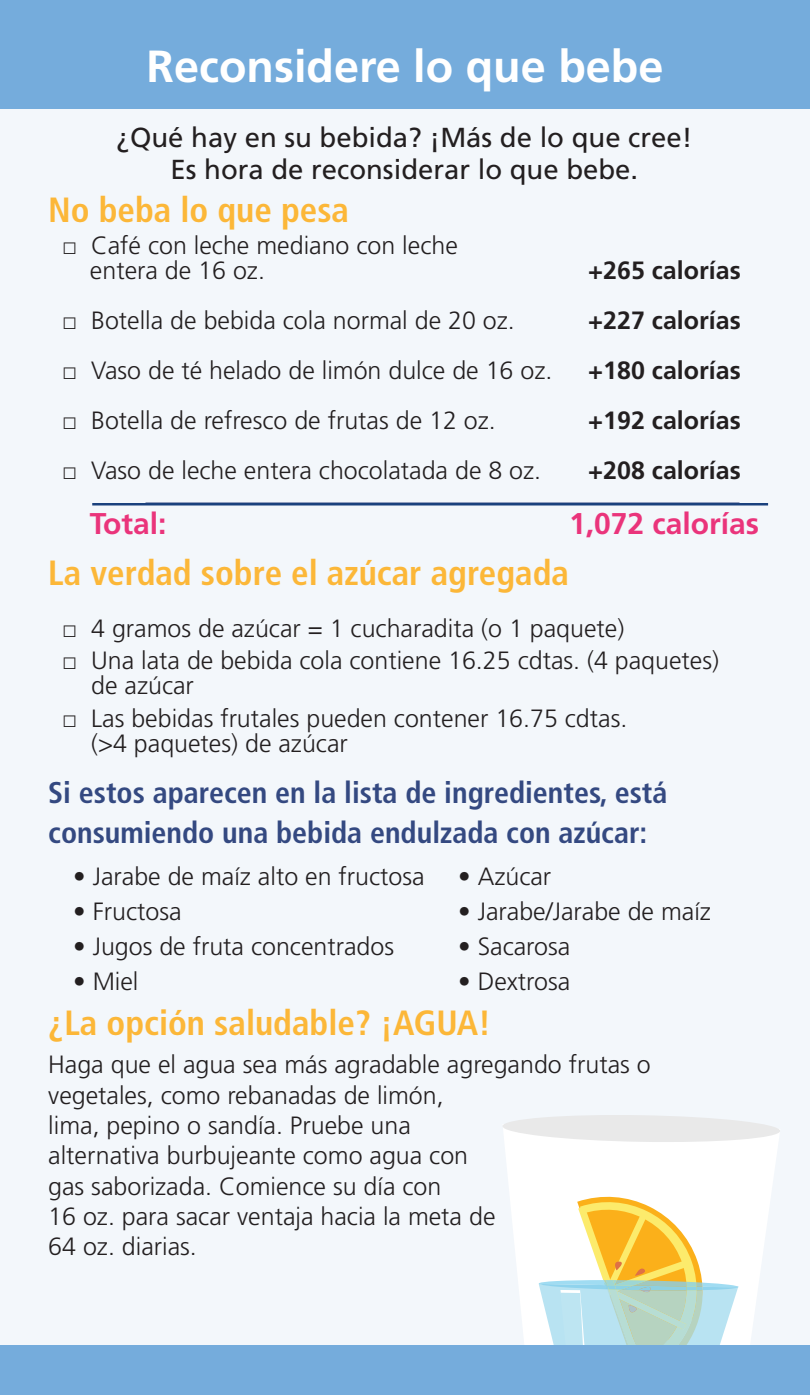
<style>
.page{position:relative;width:810px;height:1395px;background:#fff}
.page>*{position:absolute;margin:0;border:0;box-sizing:border-box;transform-origin:0 0}
.t1{font:700 45px "Frutiger LT Std";color:#fff}
.t2{font:700 condensed 35px "Frutiger LT Std";color:#fcb738}
.t3{font:700 condensed 30px/40px "Frutiger LT Std";color:#344981}
.t4{font:700 30px "Frutiger LT Std";color:#ea347b}
.t5{font:27.5px/32.5px "Frutiger LT Std";color:#231f20;text-align:center}
.t6{font:300 25px/30.5px "Frutiger LT Std";color:#231f20}
.t7{font:700 25px "Frutiger LT Std";color:#231f20}
.s1{font-family:"Arial";font-weight:400;font-style:italic}
</style>
<div class="page">
<div style="left:0;top:12px;width:810px;height:1383px;background:#f3f7fb"></div>
<div style="left:0;top:0;width:810px;height:70px;background:#75acdc"></div>
<hr style="left:146px;top:502px;width:594px;height:2px;background:#344981">
<svg style="left:503px;top:1143px;width:277px;height:203px;fill:#fff"></svg>
<svg style="left:503px;top:1115px;width:277px;height:28px"></svg>
<svg style="left:539px;top:1194px;width:199px;height:152px"></svg>
<div style="left:0;top:1346px;width:810px;height:49px;background:#75acdc"></div>
<div style="left:0;top:70px;width:810px;height:39px;background:#75acdc"></div>
<hr style="left:92px;top:503px;width:676px;height:3px;background:#1a417d">
<h1 class="t1" style="left:147px;top:40px;width:518px">Reconsidere lo que bebe</h1>
<p class="t5" style="left:116px;top:121px;width:578px">¿Qué hay en su bebida? ¡Más de lo que cree!<br>Es hora de reconsiderar lo que bebe.</p>
<h2 class="t2" style="left:48px;top:189px;width:302px">No beba lo que pesa</h2>
<p class="t6" style="left:90px;top:233px;width:369px;line-height:25px;text-indent:-28px"><span class="s1">□</span> Café con leche mediano con leche entera de 16 oz.</p>
<p class="t7" style="left:588px;top:256px;width:154px">+265 calorías</p>
<p class="t6" style="left:62px;top:306px;width:454px"><span class="s1">□</span> Botella de bebida cola normal de 20 oz.</p>
<p class="t7" style="left:588px;top:306px;width:154px">+227 calorías</p>
<p class="t6" style="left:62px;top:356px;width:492px"><span class="s1">□</span> Vaso de té helado de limón dulce de 16 oz.</p>
<p class="t7" style="left:588px;top:356px;width:154px">+180 calorías</p>
<p class="t6" style="left:62px;top:406px;width:435px"><span class="s1">□</span> Botella de refresco de frutas de 12 oz.</p>
<p class="t7" style="left:588px;top:406px;width:154px">+192 calorías</p>
<p class="t6" style="left:62px;top:456px;width:481px"><span class="s1">□</span> Vaso de leche entera chocolatada de 8 oz.</p>
<p class="t7" style="left:588px;top:456px;width:154px">+208 calorías</p>
<p class="t4" style="left:90px;top:506px;width:78px">Total:</p>
<p class="t4" style="left:569px;top:506px;width:192px">1,072 calorías</p>
<h2 class="t2" style="left:48px;top:553px;width:522px">La verdad sobre el azúcar agregada</h2>
<p class="t6" style="left:62px;top:613px;width:564px"><span class="s1">□</span> 4 gramos de azúcar = 1 cucharadita (o 1 paquete)</p>
<p class="t6" style="left:91px;top:648px;width:629px;line-height:25px;text-indent:-29px"><span class="s1">□</span> Una lata de bebida cola contiene 16.25 cdtas. (4 paquetes) de azúcar</p>
<p class="t6" style="left:91px;top:706px;width:538px;line-height:25px;text-indent:-29px"><span class="s1">□</span> Las bebidas frutales pueden contener 16.75 cdtas. (&gt;4 paquetes) de azúcar</p>
<p class="t3" style="left:48px;top:772px;width:621px">Si estos aparecen en la lista de ingredientes, está consumiendo una bebida endulzada con azúcar:</p>
<p class="t6" style="left:73px;top:862px;width:353px">• Jarabe de maíz alto en fructosa</p>
<p class="t6" style="left:458px;top:862px;width:95px">• Azúcar</p>
<p class="t6" style="left:73px;top:897px;width:110px">• Fructosa</p>
<p class="t6" style="left:458px;top:897px;width:254px">• Jarabe/Jarabe de maíz</p>
<p class="t6" style="left:73px;top:932px;width:322px">• Jugos de fruta concentrados</p>
<p class="t6" style="left:458px;top:932px;width:114px">• Sacarosa</p>
<p class="t6" style="left:73px;top:967px;width:67px">• Miel</p>
<p class="t6" style="left:458px;top:967px;width:114px">• Dextrosa</p>
<h2 class="t2" style="left:48px;top:1002px;width:444px">¿La opción saludable? ¡AGUA!</h2>
<p class="t6" style="left:48px;top:1050px;width:604px">Haga que el agua sea más agradable agregando frutas o vegetales, como rebanadas de limón,<br>lima, pepino o sandía. Pruebe una<br>alternativa burbujeante como agua con<br>gas saborizada. Comience su día con<br>16 oz. para sacar ventaja hacia la meta de<br>64 oz. diarias.</p>
</div>
